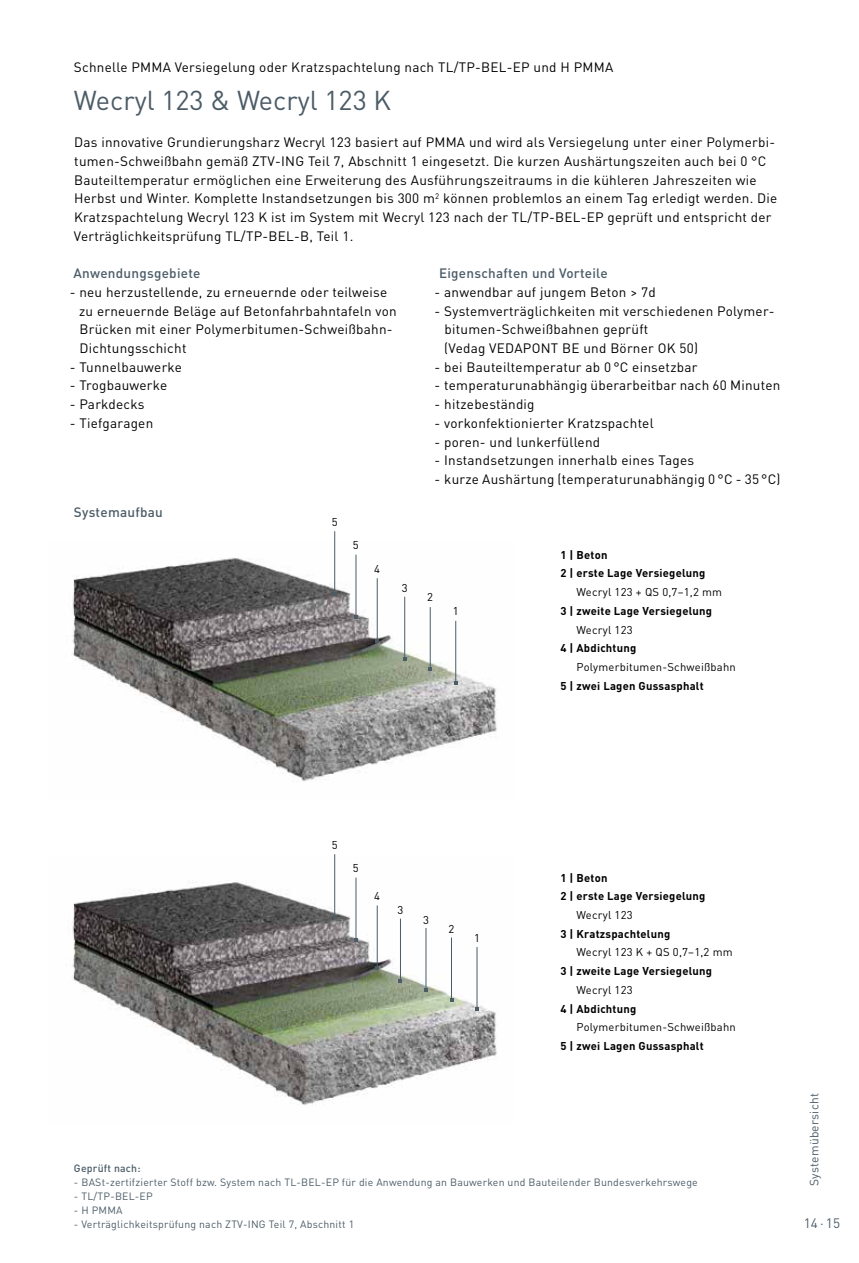
<style>
.page{position:relative;width:859px;height:1263px;background:#fff}
.page>*{position:absolute;margin:0;border:0;box-sizing:border-box;transform-origin:0 0}
.t1{font:27px "DIN Pro";color:#4b5c67}
.t2{font:13.5px/18.8px "DIN Pro";letter-spacing:.02em;color:#000}
.t3{font:500 13.5px "DIN Pro";letter-spacing:.02em;color:#4b5c67}
.t4{font:13.5px "DIN Pro";color:#4b5c67}
.t5{font:12px "DIN Pro";letter-spacing:.02em;color:#4b5c67}
.t6{font:700 11.25px/18.8px "DIN Pro";letter-spacing:.02em;color:#000}
.t7{font:11.25px "DIN Pro";letter-spacing:.02em;color:#000}
.t8{font:10.5px "DIN Pro";letter-spacing:.02em;color:#4b5c67}
.t9{font:500 10.5px "DIN Pro";letter-spacing:.02em;color:#4b5c67}
</style>
<div class="page">
<img style="left:72px;top:542px;width:425px;height:240px">
<img style="left:72px;top:856px;width:426px;height:249px">
<hr style="left:455px;top:621px;width:1px;height:62px;background:#4b5c67">
<hr style="left:477px;top:947px;width:1px;height:62px;background:#4b5c67">
<hr style="left:430px;top:607px;width:1px;height:62px;background:#4b5c67">
<hr style="left:426px;top:928px;width:1px;height:62px;background:#4b5c67">
<hr style="left:451px;top:937px;width:1px;height:63px;background:#4b5c67">
<hr style="left:404px;top:597px;width:1px;height:62px;background:#4b5c67">
<hr style="left:400px;top:919px;width:1px;height:62px;background:#4b5c67">
<hr style="left:377px;top:578px;width:1px;height:62px;background:#4b5c67">
<hr style="left:377px;top:905px;width:1px;height:63px;background:#4b5c67">
<hr style="left:334px;top:531px;width:1px;height:62px;background:#4b5c67">
<hr style="left:334px;top:854px;width:1px;height:62px;background:#4b5c67">
<hr style="left:356px;top:555px;width:1px;height:62px;background:#4b5c67">
<hr style="left:356px;top:877px;width:1px;height:63px;background:#4b5c67">
<p class="t2" style="left:74px;top:57px;width:541px">Schnelle PMMA Versiegelung oder Kratzspachtelung nach TL/TP-BEL-EP und H PMMA</p>
<h1 class="t1" style="left:74px;top:82px;width:318px">Wecryl 123 &amp; Wecryl 123 K</h1>
<p class="t2" style="left:74px;top:132px;width:705px">Das innovative Grundierungsharz Wecryl 123 basiert auf PMMA und wird als Versiegelung unter einer Polymerbi&shy;tumen-Schweißbahn gemäß ZTV-ING Teil 7, Abschnitt 1 eingesetzt. Die kurzen Aushärtungszeiten auch bei 0 °C Bauteiltemperatur ermöglichen eine Erweiterung des Ausführungszeitraums in die kühleren Jahreszeiten wie Herbst und Winter. Komplette Instandsetzungen bis 300 m<sup>2</sup> können problemlos an einem Tag erledigt werden. Die Kratzspachtelung Wecryl 123 K ist im System mit Wecryl 123 nach der TL/TP-BEL-EP geprüft und entspricht der Verträglichkeitsprüfung TL/TP-BEL-B, Teil 1.</p>
<p class="t3" style="left:74px;top:264px;width:128px">Anwendungsgebiete</p>
<p class="t2" style="left:79px;top:282px;width:319px;text-indent:-9px">- neu herzustellende, zu erneuernde oder teilweise zu erneuernde Beläge auf Betonfahrbahntafeln von Brücken mit einer Polymerbitumen-Schweißbahn-Dichtungsschicht</p>
<p class="t2" style="left:70px;top:357px;width:114px">- Tunnelbauwerke</p>
<p class="t2" style="left:70px;top:376px;width:99px">- Trogbauwerke</p>
<p class="t2" style="left:70px;top:394px;width:76px">- Parkdecks</p>
<p class="t2" style="left:70px;top:413px;width:85px">- Tiefgaragen</p>
<p class="t3" style="left:439px;top:264px;width:170px">Eigenschaften und Vorteile</p>
<p class="t2" style="left:435px;top:282px;width:223px">- anwendbar auf jungem Beton &gt; 7d</p>
<p class="t2" style="left:444px;top:301px;width:332px;text-indent:-10px">- Systemverträglichkeiten mit verschiedenen Polymer&shy;bitumen-Schweißbahnen geprüft<br>(Vedag VEDAPONT BE und Börner OK 50)</p>
<p class="t2" style="left:435px;top:357px;width:264px">- bei Bauteiltemperatur ab 0 °C einsetzbar</p>
<p class="t2" style="left:435px;top:376px;width:347px">- temperaturunabhängig überarbeitbar nach 60 Minuten</p>
<p class="t2" style="left:435px;top:394px;width:102px">- hitzebeständig</p>
<p class="t2" style="left:435px;top:413px;width:221px">- vorkonfektionierter Kratzspachtel</p>
<p class="t2" style="left:435px;top:432px;width:167px">- poren- und lunkerfüllend</p>
<p class="t2" style="left:435px;top:450px;width:261px">- Instandsetzungen innerhalb eines Tages</p>
<p class="t2" style="left:435px;top:469px;width:348px">- kurze Aushärtung (temperaturunabhängig 0 °C - 35 °C)</p>
<p class="t3" style="left:74px;top:503px;width:90px">Systemaufbau</p>
<p class="t7" style="left:332px;top:514px;width:7px">5</p>
<p class="t7" style="left:353px;top:538px;width:7px">5</p>
<p class="t7" style="left:374px;top:561px;width:7px">4</p>
<p class="t7" style="left:402px;top:580px;width:7px">3</p>
<p class="t7" style="left:427px;top:589px;width:7px">2</p>
<p class="t7" style="left:453px;top:603px;width:7px">1</p>
<p class="t6" style="left:560px;top:544px;width:147px">1 | Beton<br>2 | erste Lage Versiegelung</p>
<p class="t7" style="left:577px;top:584px;width:147px">Wecryl 123 + QS 0,7–1,2 mm</p>
<p class="t6" style="left:560px;top:600px;width:153px">3 | zweite Lage Versiegelung</p>
<p class="t7" style="left:577px;top:622px;width:58px">Wecryl 123</p>
<p class="t6" style="left:560px;top:637px;width:77px">4 | Abdichtung</p>
<p class="t7" style="left:577px;top:659px;width:161px">Polymerbitumen-Schweißbahn</p>
<p class="t6" style="left:560px;top:675px;width:145px">5 | zwei Lagen Gussasphalt</p>
<p class="t7" style="left:332px;top:837px;width:7px">5</p>
<p class="t7" style="left:353px;top:860px;width:7px">5</p>
<p class="t7" style="left:374px;top:888px;width:7px">4</p>
<p class="t7" style="left:397px;top:902px;width:7px">3</p>
<p class="t7" style="left:423px;top:912px;width:7px">3</p>
<p class="t7" style="left:448px;top:921px;width:7px">2</p>
<p class="t7" style="left:474px;top:931px;width:7px">1</p>
<p class="t6" style="left:560px;top:867px;width:147px">1 | Beton<br>2 | erste Lage Versiegelung</p>
<p class="t7" style="left:577px;top:907px;width:58px">Wecryl 123</p>
<p class="t6" style="left:560px;top:923px;width:111px">3 | Kratzspachtelung</p>
<p class="t7" style="left:577px;top:945px;width:158px">Wecryl 123 K + QS 0,7–1,2 mm</p>
<p class="t6" style="left:560px;top:960px;width:153px">3 | zweite Lage Versiegelung</p>
<p class="t7" style="left:577px;top:982px;width:58px">Wecryl 123</p>
<p class="t6" style="left:560px;top:998px;width:77px">4 | Abdichtung</p>
<p class="t7" style="left:577px;top:1019px;width:161px">Polymerbitumen-Schweißbahn</p>
<p class="t6" style="left:560px;top:1035px;width:145px">5 | zwei Lagen Gussasphalt</p>
<p class="t9" style="left:74px;top:1160px;width:68px">Geprüft nach:</p>
<p class="t8" style="left:74px;top:1175px;width:625px">- BASt-zertifzierter Stoff bzw. System nach TL-BEL-EP für die Anwendung an Bauwerken und Bauteilender Bundesverkehrswege</p>
<p class="t8" style="left:74px;top:1189px;width:80px">- TL/TP-BEL-EP</p>
<p class="t8" style="left:74px;top:1203px;width:50px">- H PMMA</p>
<p class="t8" style="left:74px;top:1217px;width:282px">- Verträglichkeitsprüfung nach ZTV-ING Teil 7, Abschnitt 1</p>
<p class="t5" style="left:806px;top:1186px;width:94px;rotate:-90deg">Systemübersicht</p>
<p class="t4" style="left:804px;top:1213px;width:38px">14·15</p>
</div>
